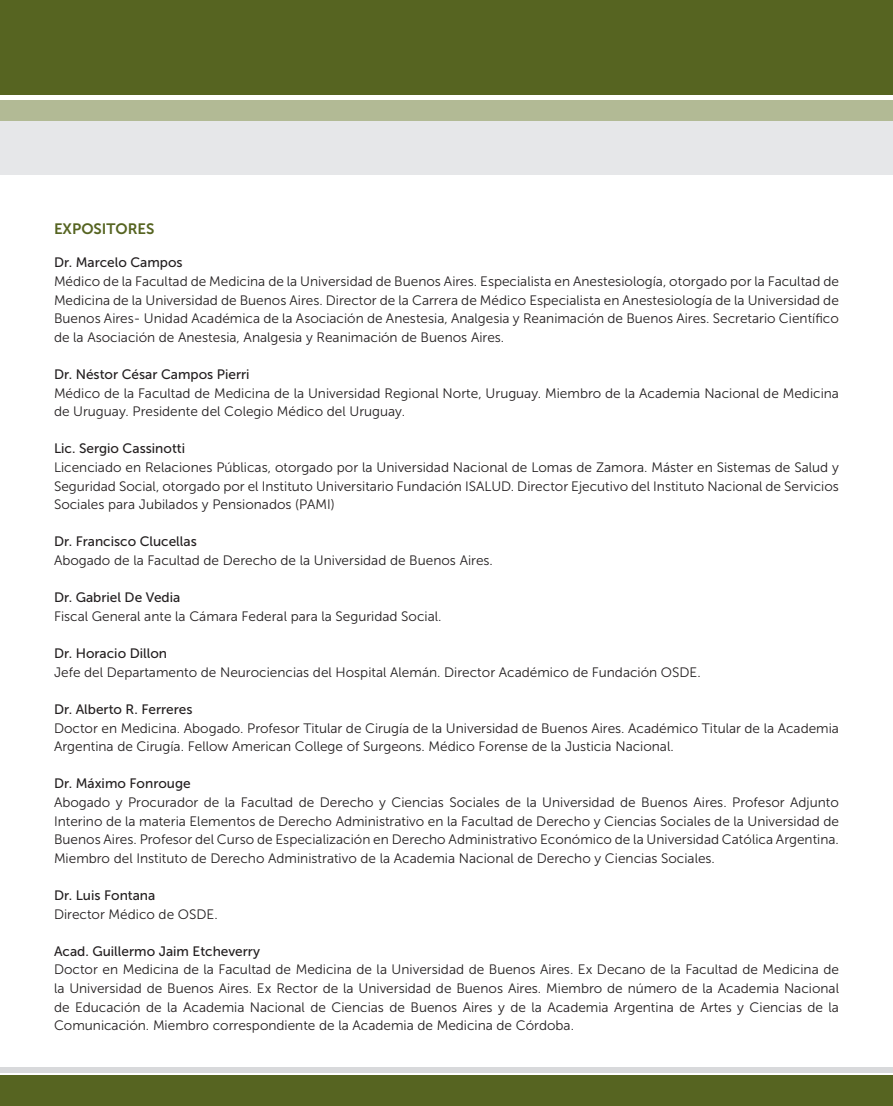
<style>
.page{position:relative;width:893px;height:1106px;background:#fff}
.page>*{position:absolute;margin:0;border:0;box-sizing:border-box;transform-origin:0 0}
.t1{font:15px "Museo Sans 700";color:#566421}
.t2{font:13.65px/18.6px "Museo Sans 300";color:#231f20;text-align:justify}
.t3{font:13.65px "Museo Sans 500";color:#231f20}
</style>
<div class="page">
<div style="left:0;top:0;width:893px;height:95px;background:#566421"></div>
<div style="left:0;top:100px;width:893px;height:27px;background:#b2ba95"></div>
<div style="left:0;top:1075px;width:893px;height:31px;background:#566421"></div>
<div style="left:0;top:1067px;width:893px;height:6px;background:#d8d9db"></div>
<div style="left:0;top:121px;width:893px;height:54px;background:#e6e7e9"></div>
<p class="t1" style="left:54px;top:220px;width:102px">EXPOSITORES</p>
<p class="t3" style="left:54px;top:255px;width:130px">Dr. Marcelo Campos</p>
<p class="t2" style="left:54px;top:272px;width:786px">Médico de la Facultad de Medicina de la Universidad de Buenos Aires. Especialista en Anestesiología, otorgado por la Facultad de Medicina de la Universidad de Buenos Aires. Director de la Carrera de Médico Especialista en Anestesiología de la Universidad de Buenos Aires- Unidad Académica de la Asociación de Anestesia, Analgesia y Reanimación de Buenos Aires. Secretario Científico de la Asociación de Anestesia, Analgesia y Reanimación de Buenos Aires.</p>
<p class="t3" style="left:54px;top:367px;width:197px">Dr. Néstor César Campos Pierri</p>
<p class="t2" style="left:54px;top:384px;width:786px">Médico de la Facultad de Medicina de la Universidad Regional Norte, Uruguay. Miembro de la Academia Nacional de Medicina de Uruguay. Presidente del Colegio Médico del Uruguay.</p>
<p class="t3" style="left:54px;top:441px;width:133px">Lic. Sergio Cassinotti</p>
<p class="t2" style="left:54px;top:458px;width:786px">Licenciado en Relaciones Públicas, otorgado por la Universidad Nacional de Lomas de Zamora. Máster en Sistemas de Salud y Seguridad Social, otorgado por el Instituto Universitario Fundación ISALUD. Director Ejecutivo del Instituto Nacional de Servicios Sociales para Jubilados y Pensionados (PAMI)</p>
<p class="t3" style="left:54px;top:534px;width:144px">Dr. Francisco Clucellas</p>
<p class="t2" style="left:54px;top:551px;width:440px">Abogado de la Facultad de Derecho de la Universidad de Buenos Aires.</p>
<p class="t3" style="left:54px;top:590px;width:128px">Dr. Gabriel De Vedia</p>
<p class="t2" style="left:54px;top:607px;width:389px">Fiscal General ante la Cámara Federal para la Seguridad Social.</p>
<p class="t3" style="left:54px;top:646px;width:115px">Dr. Horacio Dillon</p>
<p class="t2" style="left:54px;top:662px;width:648px">Jefe del Departamento de Neurociencias del Hospital Alemán. Director Académico de Fundación OSDE.</p>
<p class="t3" style="left:54px;top:701px;width:140px">Dr. Alberto R. Ferreres</p>
<p class="t2" style="left:54px;top:718px;width:786px">Doctor en Medicina. Abogado. Profesor Titular de Cirugía de la Universidad de Buenos Aires. Académico Titular de la Academia<br>Argentina de Cirugía. Fellow American College of Surgeons. Médico Forense de la Justicia Nacional.</p>
<p class="t3" style="left:54px;top:776px;width:138px">Dr. Máximo Fonrouge</p>
<p class="t2" style="left:54px;top:793px;width:787px">Abogado y Procurador de la Facultad de Derecho y Ciencias Sociales de la Universidad de Buenos Aires. Profesor Adjunto Interino de la materia Elementos de Derecho Administrativo en la Facultad de Derecho y Ciencias Sociales de la Universidad de Buenos Aires. Profesor del Curso de Especialización en Derecho Administrativo Económico de la Universidad Católica Argentina.<br>Miembro del Instituto de Derecho Administrativo de la Academia Nacional de Derecho y Ciencias Sociales.</p>
<p class="t3" style="left:54px;top:887px;width:103px">Dr. Luis Fontana</p>
<p class="t2" style="left:54px;top:904px;width:165px">Director Médico de OSDE.</p>
<p class="t3" style="left:54px;top:943px;width:208px">Acad. Guillermo Jaim Etcheverry</p>
<p class="t2" style="left:54px;top:960px;width:787px">Doctor en Medicina de la Facultad de Medicina de la Universidad de Buenos Aires. Ex Decano de la Facultad de Medicina de la Universidad de Buenos Aires. Ex Rector de la Universidad de Buenos Aires. Miembro de número de la Academia Nacional de Educación de la Academia Nacional de Ciencias de Buenos Aires y de la Academia Argentina de Artes y Ciencias de la Comunicación. Miembro correspondiente de la Academia de Medicina de Córdoba.</p>
</div>
